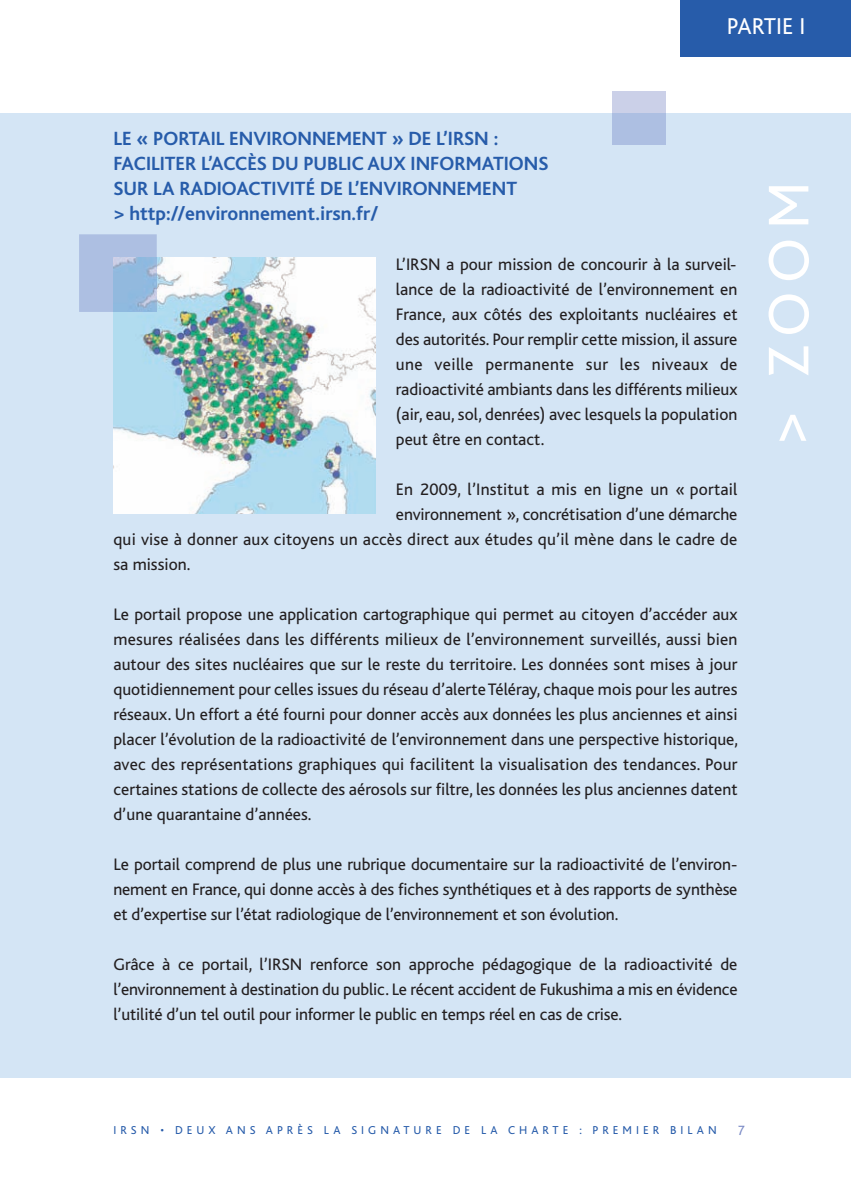
<style>
.page{position:relative;width:851px;height:1191px;background:#fff}
.page>*{position:absolute;margin:0;border:0;box-sizing:border-box;transform-origin:0 0}
.t1{font:60px "Bliss";color:#fff}
.t2{font:24px "Bliss";color:#fff}
.t3{font:700 20px/25px "Bliss";color:#275caa}
.t4{font:17.4px/25px "Bliss";color:#231f20;text-align:justify}
.t5{font:14px "Bliss";color:#7a8ac5}
.t6{font:12px "Bliss";letter-spacing:.335em;color:#275caa}
</style>
<div class="page">
<div style="left:0;top:113px;width:850px;height:964px;background:#d4e5f5"></div>
<img style="left:113px;top:257px;width:263px;height:256px">
<div style="left:680px;top:0;width:170px;height:57px;background:#275caa"></div>
<div style="left:79px;top:234px;width:78px;height:78px;background:#adbfe2"></div>
<img style="left:113px;top:257px;width:44px;height:55px">
<div style="left:612px;top:91px;width:53px;height:22px;background:#cbd0e8"></div>
<div style="left:612px;top:113px;width:53px;height:31px;background:#adbfe2"></div>
<h2 class="t2" style="left:726px;top:17px;width:80px">PARTIE I</h2>
<p class="t3" style="left:113px;top:127px;width:436px">LE « PORTAIL ENVIRONNEMENT » DE L’IRSN :<br>FACILITER L’ACCÈS DU PUBLIC AUX INFORMATIONS SUR LA RADIOACTIVITÉ DE L’ENVIRONNEMENT<br>&gt; http://environnement.irsn.fr/</p>
<p class="t4" style="left:396px;top:253px;width:343px">L’IRSN a pour mission de concourir à la surveil&shy;lance de la radioactivité de l’environnement en France, aux côtés des exploitants nucléaires et des autorités. Pour remplir cette mission, il assure une veille permanente sur les niveaux de radioactivité ambiants dans les différents milieux (air, eau, sol, denrées) avec lesquels la population peut être en contact.</p>
<p class="t4" style="left:396px;top:478px;width:343px">En 2009, l’Institut a mis en ligne un « portail</p>
<p class="t4" style="left:396px;top:503px;width:343px">environnement », concrétisation d’une démarche</p>
<p class="t4" style="left:113px;top:528px;width:625px">qui vise à donner aux citoyens un accès direct aux études qu’il mène dans le cadre de</p>
<p class="t4" style="left:113px;top:553px;width:78px">sa mission.</p>
<p class="t4" style="left:113px;top:603px;width:626px">Le portail propose une application cartographique qui permet au citoyen d’accéder aux mesures réalisées dans les différents milieux de l’environnement surveillés, aussi bien autour des sites nucléaires que sur le reste du territoire. Les données sont mises à jour quotidiennement pour celles issues du réseau d’alerteTéléray, chaque mois pour les autres réseaux. Un effort a été fourni pour donner accès aux données les plus anciennes et ainsi placer l’évolution de la radioactivité de l’environnement dans une perspective historique, avec des représentations graphiques qui facilitent la visualisation des tendances. Pour certaines stations de collecte des aérosols sur filtre, les données les plus anciennes datent d’une quarantaine d’années.</p>
<p class="t4" style="left:113px;top:853px;width:625px">Le portail comprend de plus une rubrique documentaire sur la radioactivité de l’environ&shy;nement en France, qui donne accès à des fiches synthétiques et à des rapports de synthèse et d’expertise sur l’état radiologique de l’environnement et son évolution.</p>
<p class="t4" style="left:113px;top:953px;width:625px">Grâce à ce portail, l’IRSN renforce son approche pédagogique de la radioactivité de l’environnement à destination du public. Le récent accident de Fukushima a mis en évidence l’utilité d’un tel outil pour informer le public en temps réel en cas de crise.</p>
<h1 class="t1" style="left:765px;top:447px;width:267px;rotate:-90deg">&gt; ZOOM</h1>
<p class="t6" style="left:113px;top:1125px;width:604px">IRSN • DEUX ANS APRÈS LA SIGNATURE DE LA CHARTE : PREMIER BILAN</p>
<p class="t5" style="left:737px;top:1125px;width:9px">7</p>
</div>
